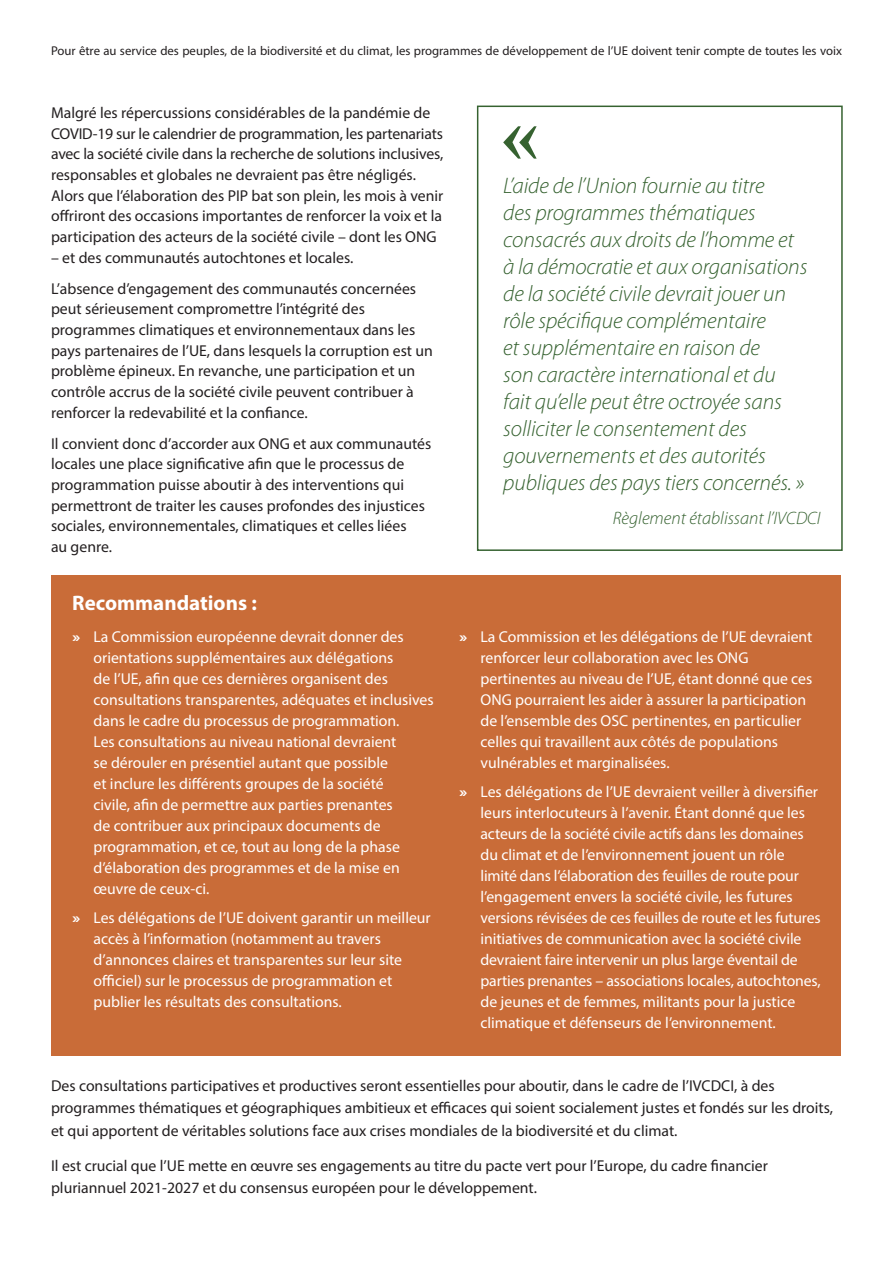
<style>
.page{position:relative;width:893px;height:1263px;background:#fff}
.page>*{position:absolute;margin:0;border:0;box-sizing:border-box;transform-origin:0 0}
.t1{font:italic 300 22.5px/27px "Myriad Pro";letter-spacing:-.005em;color:#366230}
.Heading_2{font:700 21px "Myriad Pro";color:#fff}
.t2{font:italic 300 18px "Myriad Pro";color:#366230}
.Normal_Bullet{font:15.75px/21px "Myriad Pro";color:#fff}
.t3{font:15.75px/20.7px "Myriad Pro";color:#231f20}
.t4{font:12.75px "Myriad Pro";color:#231f20}
.s1{font-family:"Proxima Nova";font-weight:700}
</style>
<div class="page">
<div style="left:477px;top:106px;width:366px;height:445px;border:2px solid #366230"></div>
<div style="left:52px;top:575px;width:789px;height:481px;background:#c96c38"></div>
<svg style="left:503px;top:126px;width:34px;height:33px"></svg>
<p class="t4" style="left:51px;top:43px;width:792px">Pour être au service des peuples, de la biodiversité et du climat, les programmes de développement de l’UE doivent tenir compte de toutes les voix</p>
<p class="t3" style="left:51px;top:102px;width:394px">Malgré les répercussions considérables de la pandémie de COVID-19 sur le calendrier de programmation, les partenariats avec la société civile dans la recherche de solutions inclusives, responsables et globales ne devraient pas être négligés.<br>Alors que l’élaboration des PIP bat son plein, les mois à venir offriront des occasions importantes de renforcer la voix et la participation des acteurs de la société civile – dont les ONG</p>
<p class="t3" style="left:51px;top:247px;width:304px">– et des communautés autochtones et locales.</p>
<p class="t3" style="left:51px;top:278px;width:383px">L’absence d’engagement des communautés concernées peut sérieusement compromettre l’intégrité des programmes climatiques et environnementaux dans les pays partenaires de l’UE, dans lesquels la corruption est un problème épineux. En revanche, une participation et un contrôle accrus de la société civile peuvent contribuer à renforcer la redevabilité et la confiance.</p>
<p class="t3" style="left:51px;top:433px;width:382px">Il convient donc d’accorder aux ONG et aux communautés locales une place significative afin que le processus de programmation puisse aboutir à des interventions qui permettront de traiter les causes profondes des injustices sociales, environnementales, climatiques et celles liées<br>au genre.</p>
<p class="Heading_2" style="left:72px;top:589px;width:186px">Recommandations :</p>
<p class="Normal_Bullet" style="left:94px;top:626px;width:342px;text-indent:-21px"><span class="s1">»</span> La Commission européenne devrait donner des orientations supplémentaires aux délégations<br>de l’UE, afin que ces dernières organisent des consultations transparentes, adéquates et inclusives dans le cadre du processus de programmation.<br>Les consultations au niveau national devraient<br>se dérouler en présentiel autant que possible<br>et inclure les différents groupes de la société<br>civile, afin de permettre aux parties prenantes<br>de contribuer aux principaux documents de programmation, et ce, tout au long de la phase d’élaboration des programmes et de la mise en œuvre de ceux-ci.</p>
<p class="Normal_Bullet" style="left:94px;top:907px;width:339px;text-indent:-21px"><span class="s1">»</span> Les délégations de l’UE doivent garantir un meilleur accès à l’information (notamment au travers d’annonces claires et transparentes sur leur site officiel) sur le processus de programmation et publier les résultats des consultations.</p>
<p class="t1" style="left:503px;top:173px;width:306px">L’aide de l’Union fournie au titre<br>des programmes thématiques consacrés aux droits de l’homme et à la démocratie et aux organisations de la société civile devrait jouer un rôle spécifique complémentaire<br>et supplémentaire en raison de<br>son caractère international et du fait qu’elle peut être octroyée sans solliciter le consentement des gouvernements et des autorités publiques des pays tiers concernés. »</p>
<p class="t2" style="left:613px;top:509px;width:209px">Règlement établissant l’IVCDCI</p>
<p class="Normal_Bullet" style="left:480px;top:626px;width:333px;text-indent:-21px"><span class="s1">»</span> La Commission et les délégations de l’UE devraient renforcer leur collaboration avec les ONG pertinentes au niveau de l’UE, étant donné que ces ONG pourraient les aider à assurer la participation de l’ensemble des OSC pertinentes, en particulier celles qui travaillent aux côtés de populations vulnérables et marginalisées.</p>
<p class="Normal_Bullet" style="left:480px;top:781px;width:342px;text-indent:-21px"><span class="s1">»</span> Les délégations de l’UE devraient veiller à diversifier leurs interlocuteurs à l’avenir. Étant donné que les acteurs de la société civile actifs dans les domaines du climat et de l’environnement jouent un rôle limité dans l’élaboration des feuilles de route pour l’engagement envers la société civile, les futures versions révisées de ces feuilles de route et les futures initiatives de communication avec la société civile devraient faire intervenir un plus large éventail de parties prenantes – associations locales, autochtones, de jeunes et de femmes, militants pour la justice climatique et défenseurs de l’environnement.</p>
<p class="t3" style="left:51px;top:1074px;width:783px;line-height:22.5px">Des consultations participatives et productives seront essentielles pour aboutir, dans le cadre de l’IVCDCI, à des programmes thématiques et géographiques ambitieux et efficaces qui soient socialement justes et fondés sur les droits, et qui apportent de véritables solutions face aux crises mondiales de la biodiversité et du climat.</p>
<p class="t3" style="left:51px;top:1154px;width:718px;line-height:22.5px">Il est crucial que l’UE mette en œuvre ses engagements au titre du pacte vert pour l’Europe, du cadre financier pluriannuel 2021-2027 et du consensus européen pour le développement.</p>
</div>
